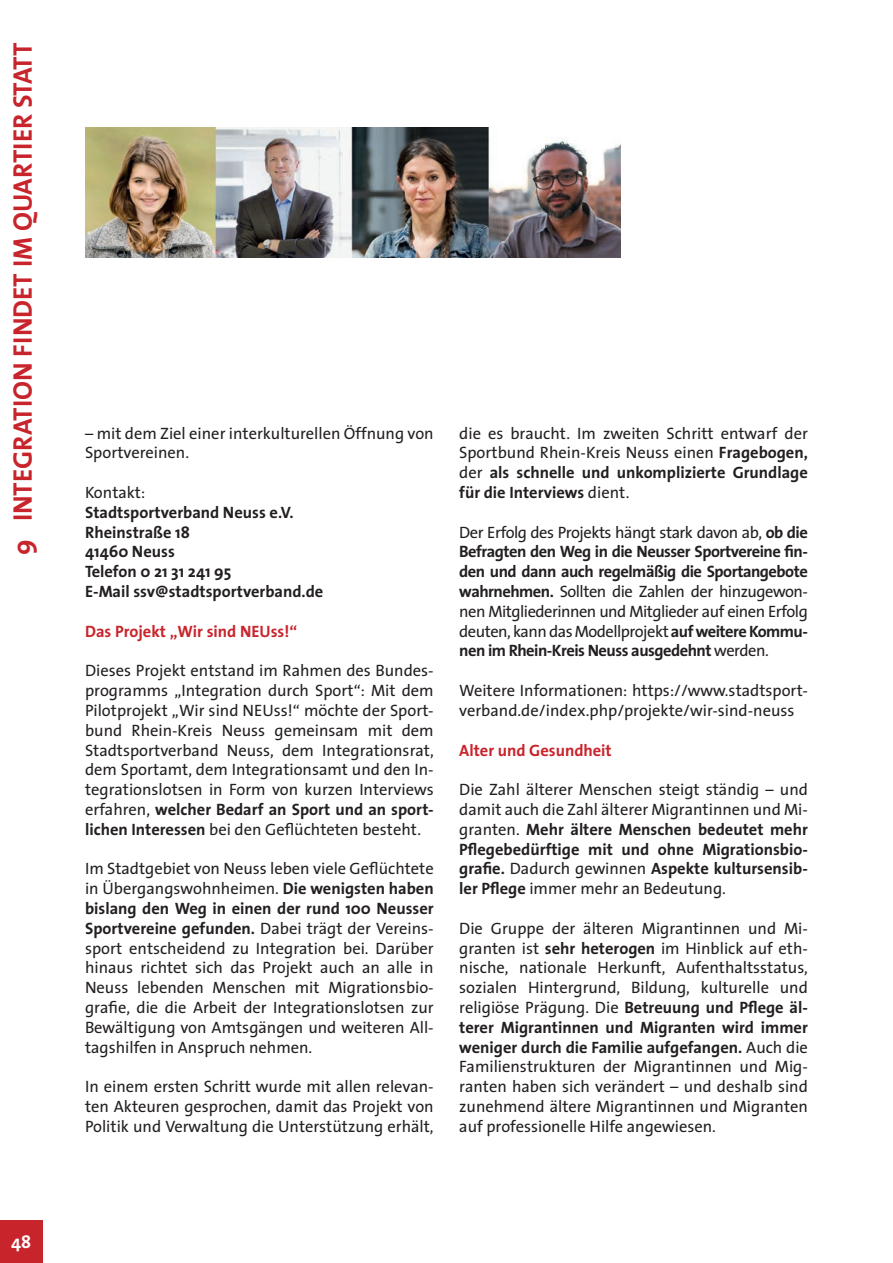
<style>
.page{position:relative;width:893px;height:1263px;background:#fff}
.page>*{position:absolute;margin:0;border:0;box-sizing:border-box;transform-origin:0 0}
.t1{font:700 27px "Thesis Sans";color:#c8242b}
.t2{font:700 18px "Thesis Sans";color:#fff}
.t3{font:16.5px/19.8px "Thesis Sans";color:#231f20;text-align:justify}
.t4{font:700 16.5px/19.8px "Thesis Sans";color:#231f20}
.t5{font:700 16.5px "Thesis Sans";color:#c8242b}
.s1{font-weight:700}
</style>
<div class="page">
<img style="left:85px;top:128px;width:536px;height:129px">
<div style="left:0;top:1220px;width:43px;height:43px;background:#c8242b"></div>
<h1 class="t1" style="left:8px;top:555px;width:514px;rotate:-90deg">9 INTEGRATION FINDET IM QUARTIER STATT</h1>
<p class="t2" style="left:11px;top:1232px;width:21px">48</p>
<p class="t3" style="left:85px;top:424px;width:350px">– mit dem Ziel einer interkulturellen Öffnung von<br>Sportvereinen.</p>
<p class="t3" style="left:85px;top:483px;width:62px">Kontakt:</p>
<p class="t4" style="left:85px;top:503px;width:240px">Stadtsportverband Neuss e.V.<br>Rheinstraße 18<br>41460 Neuss<br>Telefon 0 21 31 241 95<br>E-Mail ssv@stadtsportverband.de</p>
<p class="t5" style="left:85px;top:622px;width:214px">Das Projekt „Wir sind NEUss!“</p>
<p class="t3" style="left:85px;top:662px;width:350px">Dieses Projekt entstand im Rahmen des Bundes&shy;programms „Integration durch Sport“: Mit dem Pilotprojekt „Wir sind NEUss!“ möchte der Sport&shy;bund Rhein-Kreis Neuss gemeinsam mit dem Stadtsportverband Neuss, dem Integrationsrat, dem Sportamt, dem Integrationsamt und den In&shy;tegrationslotsen in Form von kurzen Interviews erfahren, <span class="s1">welcher Bedarf an Sport und an sport&shy;lichen Interessen</span> bei den Geflüchteten besteht.</p>
<p class="t3" style="left:85px;top:860px;width:350px">Im Stadtgebiet von Neuss leben viele Geflüchtete in Übergangswohnheimen. <span class="s1">Die wenigsten haben bislang den Weg in einen der rund 100 Neusser Sportvereine gefunden.</span> Dabei trägt der Vereins&shy;sport entscheidend zu Integration bei. Darüber hinaus richtet sich das Projekt auch an alle in Neuss lebenden Menschen mit Migrationsbio&shy;grafie, die die Arbeit der Integrationslotsen zur Bewältigung von Amtsgängen und weiteren All&shy;tagshilfen in Anspruch nehmen.</p>
<p class="t3" style="left:85px;top:1077px;width:350px">In einem ersten Schritt wurde mit allen relevan&shy;ten Akteuren gesprochen, damit das Projekt von Politik und Verwaltung die Unterstützung erhält,</p>
<p class="t3" style="left:459px;top:424px;width:350px">die es braucht. Im zweiten Schritt entwarf der Sportbund Rhein-Kreis Neuss einen <span class="s1">Fragebogen, </span>der <span class="s1">als schnelle und unkomplizierte Grundlage für die Interviews</span> dient.</p>
<p class="t3" style="left:459px;top:523px;width:350px">Der Erfolg des Projekts hängt stark davon ab, <span class="s1">ob die Befragten den Weg in die Neusser Sportvereine fin&shy;den und dann auch regelmäßig die Sportangebote wahrnehmen.</span> Sollten die Zahlen der hinzugewon&shy;nen Mitgliederinnen und Mitglieder auf einen Erfolg deuten, kann das Modellprojekt <span class="s1">auf weitere Kommu&shy;nen im Rhein-Kreis Neuss ausgedehnt</span> werden.</p>
<p class="t3" style="left:459px;top:681px;width:350px">Weitere Informationen: https://www.stadtsport&shy;verband.de/index.php/projekte/wir-sind-neuss</p>
<p class="t5" style="left:459px;top:741px;width:154px">Alter und Gesundheit</p>
<p class="t3" style="left:459px;top:780px;width:350px">Die Zahl älterer Menschen steigt ständig – und damit auch die Zahl älterer Migrantinnen und Mi&shy;granten. <span class="s1">Mehr ältere Menschen bedeutet mehr Pflegebedürftige mit und ohne Migrationsbio&shy;grafie.</span> Dadurch gewinnen <span class="s1">Aspekte kultursensib&shy;ler Pflege</span> immer mehr an Bedeutung.</p>
<p class="t3" style="left:459px;top:919px;width:350px">Die Gruppe der älteren Migrantinnen und Mi&shy;granten ist <span class="s1">sehr heterogen</span> im Hinblick auf eth&shy;nische, nationale Herkunft, Aufenthaltsstatus, sozialen Hintergrund, Bildung, kulturelle und religiöse Prägung. Die <span class="s1">Betreuung und Pflege äl&shy;terer Migrantinnen und Migranten wird immer weniger durch die Familie aufgefangen.</span> Auch die Familienstrukturen der Migrantinnen und Mig&shy;ranten haben sich verändert – und deshalb sind zunehmend ältere Migrantinnen und Migranten auf professionelle Hilfe angewiesen.</p>
</div>
